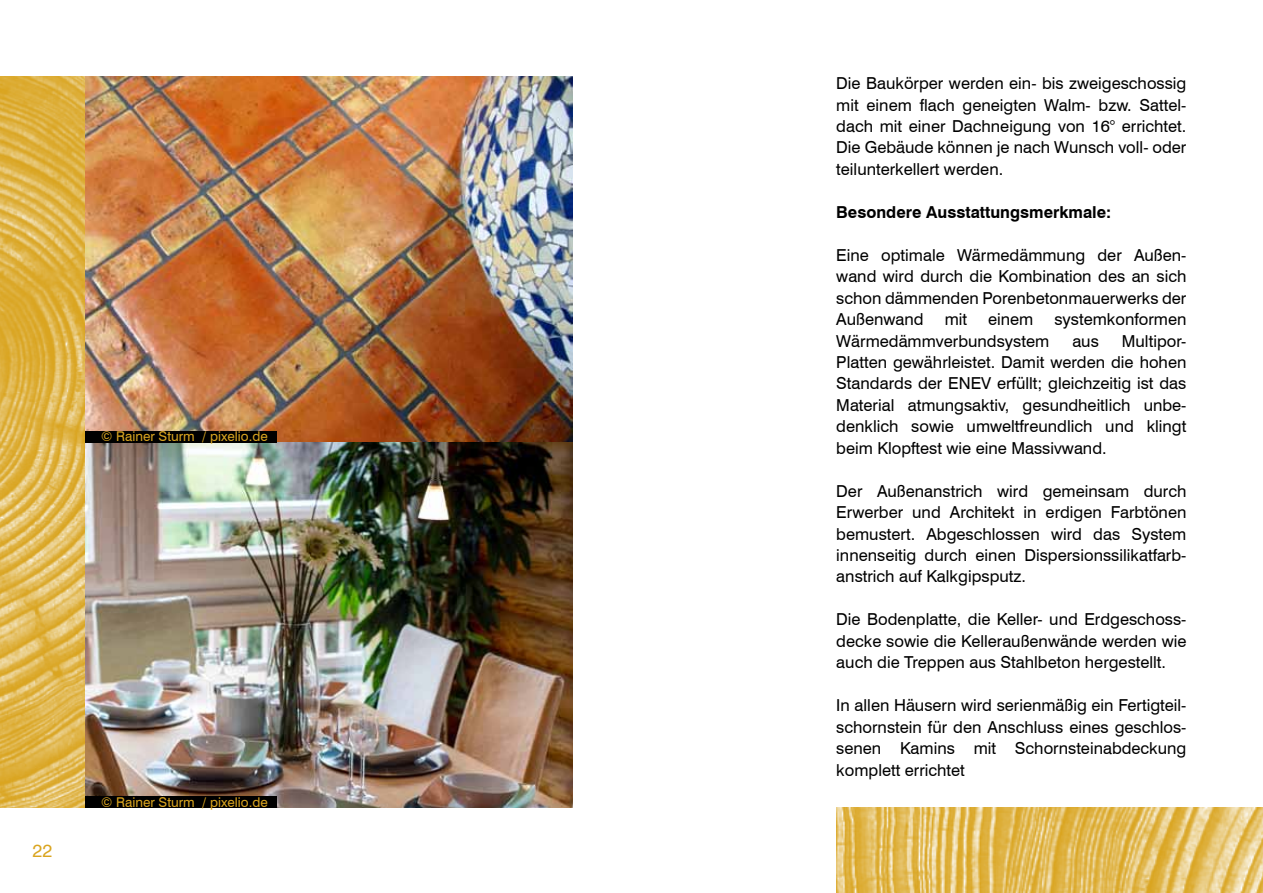
<style>
.page{position:relative;width:1263px;height:893px;background:#fff}
.page>*{position:absolute;margin:0;border:0;box-sizing:border-box;transform-origin:0 0}
.t1{font:18px "Swiss 721 BT";color:#daa520}
.t2{font:16.5px/21.5px "Swiss 721 BT";color:#000;text-align:justify}
.t3{font:700 16.5px "Swiss 721 BT";color:#000}
.t4{font:13.5px "Swiss 721 BT";color:#daa520}
</style>
<div class="page">
<img style="left:836px;top:808px;width:427px;height:85px">
<img style="left:0;top:77px;width:573px;height:731px">
<div style="left:85px;top:797px;width:191px;height:11px;background:#000"></div>
<div style="left:85px;top:431px;width:191px;height:11px;background:#000"></div>
<p class="t4" style="left:101px;top:428px;width:168px">© Rainer Sturm / pixelio.de</p>
<p class="t1" style="left:33px;top:840px;width:21px">22</p>
<p class="t4" style="left:101px;top:794px;width:168px">© Rainer Sturm / pixelio.de</p>
<p class="t2" style="left:836px;top:72px;width:352px">Die Baukörper werden ein- bis zweigeschossig mit einem flach geneigten Walm- bzw. Sattel&shy;dach mit einer Dachneigung von 16° errichtet.<br>Die Gebäude können je nach Wunsch voll- oder teilunterkellert werden.</p>
<p class="t3" style="left:836px;top:202px;width:276px">Besondere Ausstattungsmerkmale:</p>
<p class="t2" style="left:836px;top:244px;width:352px">Eine optimale Wärmedämmung der Außen&shy;wand wird durch die Kombination des an sich schon dämmenden Porenbetonmauerwerks der Außenwand</p>
<p class="t2" style="left:945px;top:308px;width:24px">mit</p>
<p class="t2" style="left:988px;top:308px;width:47px">einem</p>
<p class="t2" style="left:1054px;top:308px;width:134px">systemkonformen</p>
<p class="t2" style="left:836px;top:330px;width:214px">Wärmedämmverbundsystem</p>
<p class="t2" style="left:1072px;top:330px;width:28px">aus</p>
<p class="t2" style="left:836px;top:330px;width:352px;text-indent:286px">Multipor-Platten gewährleistet. Damit werden die hohen Standards der ENEV erfüllt; gleichzeitig ist das Material atmungsaktiv, gesundheitlich unbe&shy;denklich sowie umweltfreundlich und klingt beim Klopftest wie eine Massivwand.</p>
<p class="t2" style="left:836px;top:480px;width:352px">Der Außenanstrich wird gemeinsam durch Erwerber und Architekt in erdigen Farbtönen bemustert. Abgeschlossen wird das System innenseitig durch einen Dispersionssilikatfarb&shy;anstrich auf Kalkgipsputz.</p>
<p class="t2" style="left:836px;top:609px;width:352px">Die Bodenplatte, die Keller- und Erdgeschoss&shy;decke sowie die Kelleraußenwände werden wie auch die Treppen aus Stahlbeton hergestellt.</p>
<p class="t2" style="left:836px;top:694px;width:352px">In allen Häusern wird serienmäßig ein Fertigteil&shy;schornstein für den Anschluss eines geschlos&shy;senen Kamins mit Schornsteinabdeckung komplett errichtet</p>
</div>
